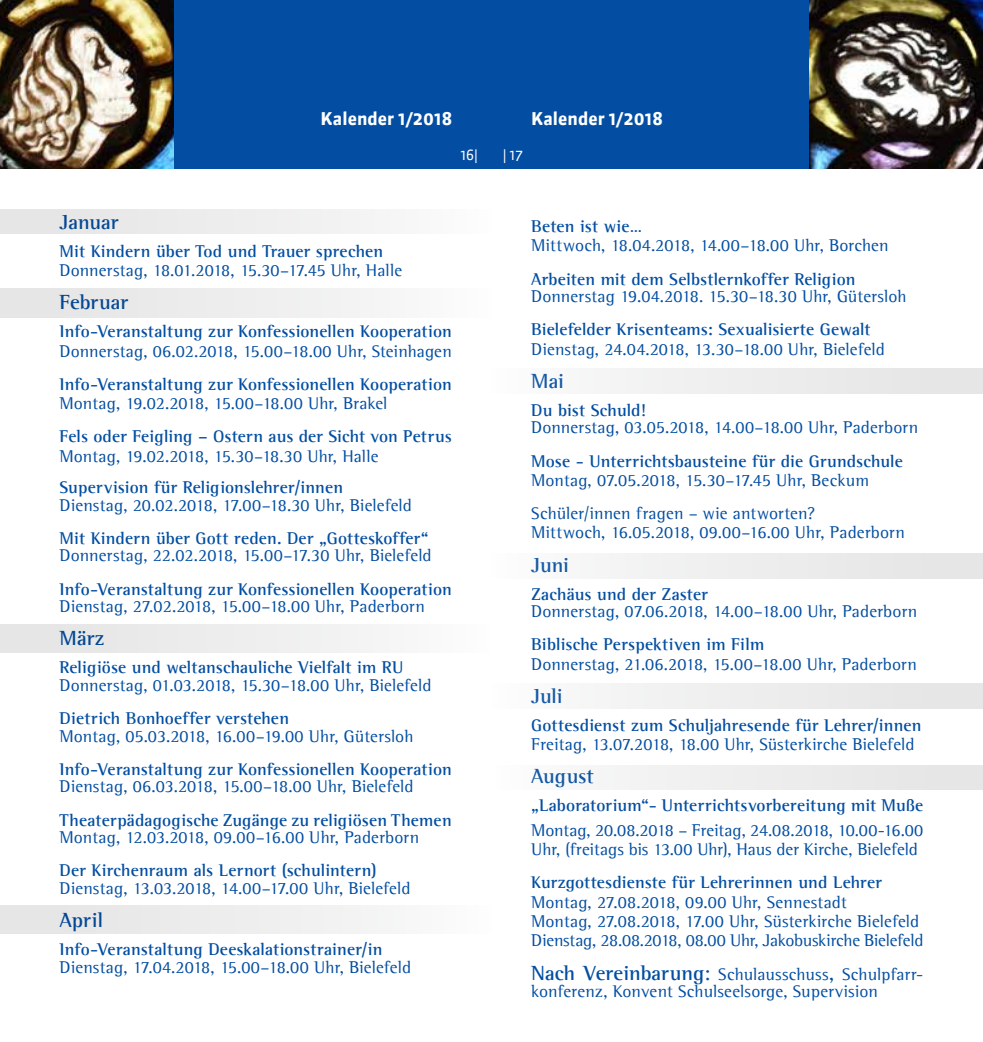
<style>
.page{position:relative;width:983px;height:1042px;background:#fff}
.page>*{position:absolute;margin:0;border:0;box-sizing:border-box;transform-origin:0 0}
.t1{font:700 21px "Agfa Rotis Semi Serif";letter-spacing:-.005em;color:#034ea2}
.t2{font:17.5px/19.2px "Agfa Rotis Semi Serif";letter-spacing:.005em;color:#034ea2}
.t3{font:700 17.5px "Agfa Rotis Semi Serif";letter-spacing:.005em;color:#034ea2}
.t4{font:700 17.5px "Sanuk";color:#fff}
.t5{font:14px "Sanuk";color:#fff}
.s1{font-weight:700;font-size:21px}
.s2{font-size:21px}
</style>
<div class="page">
<div style="left:174px;top:0;width:317px;height:169px;background:#034ea2"></div>
<div style="left:0;top:209px;width:492px;height:25px;background:linear-gradient(to right,#e3e3e3,#fafbfb)"></div>
<div style="left:0;top:289px;width:492px;height:28px;background:linear-gradient(to right,#e3e3e3,#fafbfb)"></div>
<div style="left:0;top:624px;width:490px;height:29px;background:linear-gradient(to right,#e3e3e3,#fafbfb)"></div>
<div style="left:491px;top:0;width:318px;height:169px;background:#034ea2"></div>
<div style="left:496px;top:765px;width:486px;height:25px;background:linear-gradient(to right,#fbfbfb,#e3e3e3)"></div>
<div style="left:492px;top:553px;width:490px;height:25px;background:linear-gradient(to right,#fbfbfb,#e3e3e3)"></div>
<div style="left:491px;top:369px;width:491px;height:24px;background:linear-gradient(to right,#fbfbfb,#e3e3e3)"></div>
<div style="left:492px;top:684px;width:490px;height:25px;background:linear-gradient(to right,#fbfbfb,#e3e3e3)"></div>
<img style="left:0;top:0;width:174px;height:169px">
<img style="left:809px;top:0;width:173px;height:169px">
<div style="left:0;top:905px;width:492px;height:29px;background:linear-gradient(to right,#e3e3e3,#fafbfb)"></div>
<p class="t4" style="left:320px;top:108px;width:133px">Kalender 1/2018</p>
<p class="t4" style="left:335px;top:109px;width:118px">Fortbildungen</p>
<p class="t4" style="left:531px;top:109px;width:133px">Kalender 1/2018</p>
<p class="t5" style="left:460px;top:147px;width:19px">16|</p>
<p class="t5" style="left:503px;top:147px;width:21px">| 17</p>
<p class="t1" style="left:60px;top:209px;width:61px">Januar</p>
<p class="t3" style="left:60px;top:240px;width:325px">Mit Kindern über Tod und Trauer sprechen</p>
<p class="t2" style="left:60px;top:260px;width:344px">Donnerstag, 18.01.2018, 15.30–17.45 Uhr, Halle</p>
<p class="t1" style="left:60px;top:290px;width:70px">Februar</p>
<p class="t3" style="left:60px;top:321px;width:393px">Info-Veranstaltung zur Konfessionellen Kooperation</p>
<p class="t2" style="left:60px;top:341px;width:393px">Donnerstag, 06.02.2018, 15.00–18.00 Uhr, Steinhagen</p>
<p class="t3" style="left:60px;top:373px;width:393px">Info-Veranstaltung zur Konfessionellen Kooperation</p>
<p class="t2" style="left:60px;top:393px;width:329px">Montag, 19.02.2018, 15.00–18.00 Uhr, Brakel</p>
<p class="t3" style="left:60px;top:426px;width:393px">Fels oder Feigling – Ostern aus der Sicht von Petrus</p>
<p class="t2" style="left:60px;top:446px;width:320px">Montag, 19.02.2018, 15.30–18.30 Uhr, Halle</p>
<p class="t3" style="left:60px;top:477px;width:285px">Supervision für Religionslehrer/innen</p>
<p class="t2" style="left:60px;top:495px;width:354px">Dienstag, 20.02.2018, 17.00–18.30 Uhr, Bielefeld</p>
<p class="t3" style="left:60px;top:527px;width:370px">Mit Kindern über Gott reden. Der „Gotteskoffer“</p>
<p class="t2" style="left:60px;top:546px;width:373px">Donnerstag, 22.02.2018, 15.00–17.30 Uhr, Bielefeld</p>
<p class="t3" style="left:60px;top:578px;width:393px">Info-Veranstaltung zur Konfessionellen Kooperation</p>
<p class="t2" style="left:60px;top:596px;width:367px">Dienstag, 27.02.2018, 15.00–18.00 Uhr, Paderborn</p>
<p class="t1" style="left:60px;top:626px;width:46px">März</p>
<p class="t3" style="left:60px;top:657px;width:345px">Religiöse und weltanschauliche Vielfalt im RU</p>
<p class="t2" style="left:60px;top:675px;width:373px">Donnerstag, 01.03.2018, 15.30–18.00 Uhr, Bielefeld</p>
<p class="t3" style="left:60px;top:708px;width:231px">Dietrich Bonhoeffer verstehen</p>
<p class="t2" style="left:60px;top:726px;width:355px">Montag, 05.03.2018, 16.00–19.00 Uhr, Gütersloh</p>
<p class="t3" style="left:60px;top:758px;width:393px">Info-Veranstaltung zur Konfessionellen Kooperation</p>
<p class="t2" style="left:60px;top:777px;width:355px">Dienstag, 06.03.2018, 15.00–18.00 Uhr, Bielefeld</p>
<p class="t3" style="left:60px;top:809px;width:393px">Theaterpädagogische Zugänge zu religiösen Themen</p>
<p class="t2" style="left:60px;top:827px;width:361px">Montag, 12.03.2018, 09.00–16.00 Uhr, Paderborn</p>
<p class="t3" style="left:60px;top:860px;width:318px">Der Kirchenraum als Lernort (schulintern)</p>
<p class="t2" style="left:60px;top:878px;width:352px">Dienstag, 13.03.2018, 14.00–17.00 Uhr, Bielefeld</p>
<p class="t1" style="left:60px;top:907px;width:45px">April</p>
<p class="t3" style="left:60px;top:939px;width:324px">Info-Veranstaltung Deeskalationstrainer/in</p>
<p class="t2" style="left:60px;top:957px;width:353px">Dienstag, 17.04.2018, 15.00–18.00 Uhr, Bielefeld</p>
<p class="t3" style="left:531px;top:216px;width:112px">Beten ist wie…</p>
<p class="t2" style="left:531px;top:236px;width:359px">Mittwoch, 18.04.2018, 14.00–18.00 Uhr, Borchen</p>
<p class="t3" style="left:531px;top:268px;width:326px">Arbeiten mit dem Selbstlernkoffer Religion</p>
<p class="t2" style="left:531px;top:286px;width:377px">Donnerstag 19.04.2018. 15.30–18.30 Uhr, Gütersloh</p>
<p class="t3" style="left:531px;top:319px;width:341px">Bielefelder Krisenteams: Sexualisierte Gewalt</p>
<p class="t2" style="left:531px;top:339px;width:355px">Dienstag, 24.04.2018, 13.30–18.00 Uhr, Bielefeld</p>
<p class="t1" style="left:531px;top:368px;width:34px">Mai</p>
<p class="t3" style="left:531px;top:399px;width:116px">Du bist Schuld!</p>
<p class="t2" style="left:531px;top:418px;width:388px">Donnerstag, 03.05.2018, 14.00–18.00 Uhr, Paderborn</p>
<p class="t3" style="left:531px;top:450px;width:373px">Mose - Unterrichtsbausteine für die Grundschule</p>
<p class="t2" style="left:531px;top:463px;width:339px;line-height:33.2px">Montag, 07.05.2018, 15.30–17.45 Uhr, Beckum<br>Schüler/innen fragen – wie antworten?</p>
<p class="t2" style="left:531px;top:523px;width:375px">Mittwoch, 16.05.2018, 09.00–16.00 Uhr, Paderborn</p>
<p class="t1" style="left:531px;top:552px;width:39px">Juni</p>
<p class="t3" style="left:531px;top:583px;width:178px">Zachäus und der Zaster</p>
<p class="t2" style="left:531px;top:601px;width:387px">Donnerstag, 07.06.2018, 14.00–18.00 Uhr, Paderborn</p>
<p class="t3" style="left:531px;top:634px;width:234px">Biblische Perspektiven im Film</p>
<p class="t2" style="left:531px;top:654px;width:387px">Donnerstag, 21.06.2018, 15.00–18.00 Uhr, Paderborn</p>
<p class="t1" style="left:531px;top:683px;width:33px">Juli</p>
<p class="t3" style="left:531px;top:714px;width:392px">Gottesdienst zum Schuljahresende für Lehrer/innen</p>
<p class="t2" style="left:531px;top:734px;width:385px">Freitag, 13.07.2018, 18.00 Uhr, Süsterkirche Bielefeld</p>
<p class="t1" style="left:531px;top:764px;width:64px">August</p>
<p class="t3" style="left:531px;top:795px;width:393px">„Laboratorium“- Unterrichtsvorbereitung mit Muße</p>
<p class="t2" style="left:531px;top:820px;width:393px">Montag, 20.08.2018 – Freitag, 24.08.2018, 10.00-16.00<br>Uhr, (freitags bis 13.00 Uhr), Haus der Kirche, Bielefeld</p>
<p class="t3" style="left:531px;top:872px;width:352px">Kurzgottesdienste für Lehrerinnen und Lehrer</p>
<p class="t2" style="left:531px;top:892px;width:393px">Montag, 27.08.2018, 09.00 Uhr, Sennestadt<br>Montag, 27.08.2018, 17.00 Uhr, Süsterkirche Bielefeld<br>Dienstag, 28.08.2018, 08.00 Uhr, Jakobuskirche Bielefeld</p>
<p class="t2" style="left:531px;top:965px;width:393px;line-height:17.5px"><span class="s1">Nach Vereinbarung</span><span class="s2">:</span> Schulausschuss<span class="s2">,</span> Schulpfarr&shy;konferenz, Konvent Schulseelsorge, Supervision</p>
</div>
